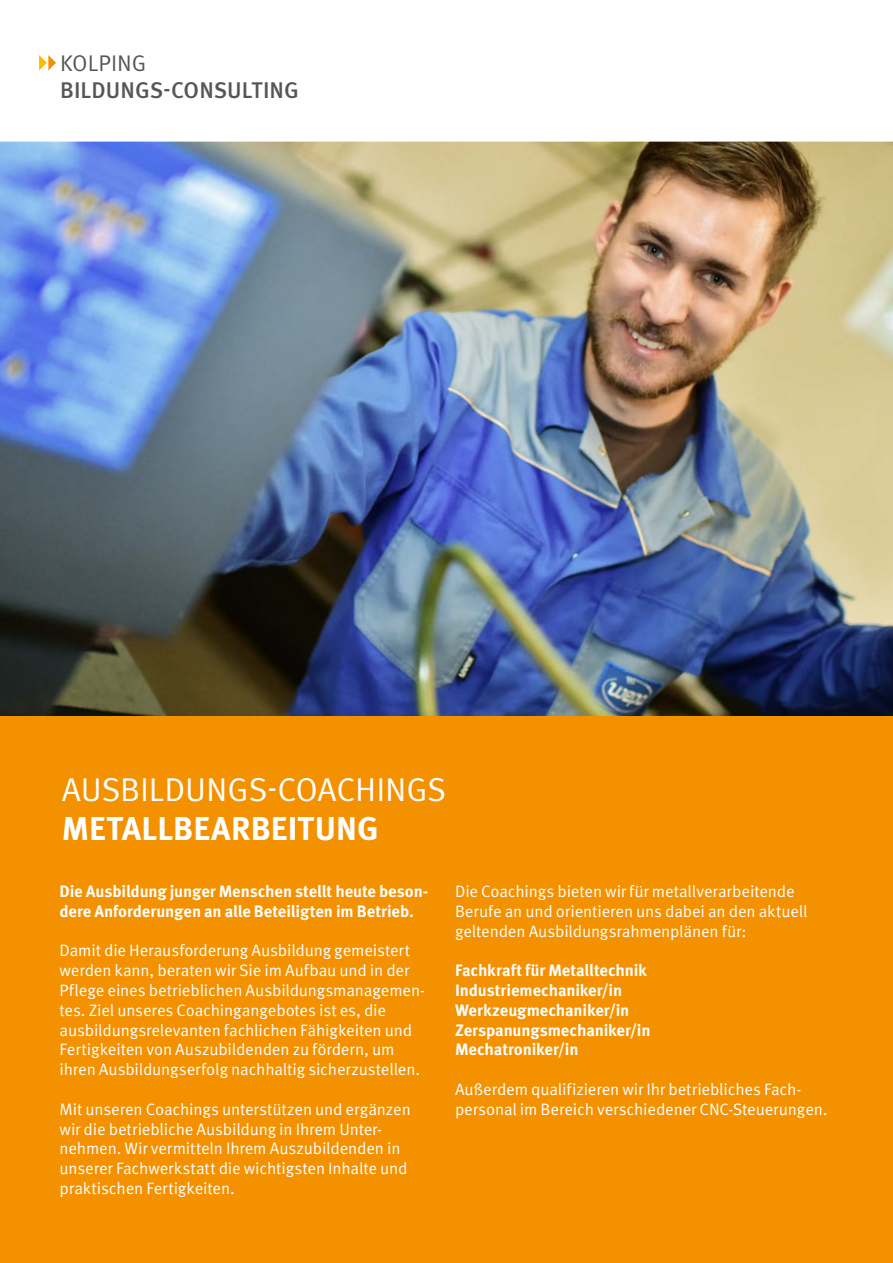
<style>
.page{position:relative;width:893px;height:1263px;background:#fff}
.page>*{position:absolute;margin:0;border:0;box-sizing:border-box;transform-origin:0 0}
.t1{font:33px "Meta Pro";letter-spacing:-.005em;color:#fff}
.t2{font:700 33px "Meta Pro";letter-spacing:.005em;color:#fff}
.t3{font:500 22.65px "Meta Pro";letter-spacing:.005em;color:#565656}
.t4{font:22.65px "Meta Pro";letter-spacing:.005em;color:#565656}
.t5{font:16.5px/19.8px "Meta Pro";letter-spacing:-.01em;color:#fff}
.t6{font:700 16.5px/19.8px "Meta Pro";letter-spacing:-.01em;color:#fff}
</style>
<div class="page">
<img style="left:0;top:142px;width:893px;height:574px">
<div style="left:0;top:716px;width:893px;height:547px;background:#f39100"></div>
<svg style="left:39px;top:55px;width:17px;height:15px"></svg>
<h2 class="t4" style="left:60px;top:49px;width:88px">KOLPING</h2>
<h2 class="t3" style="left:60px;top:76px;width:240px">BILDUNGS-CONSULTING</h2>
<h1 class="t1" style="left:62px;top:769px;width:386px">AUSBILDUNGS-COACHINGS</h1>
<h1 class="t2" style="left:62px;top:808px;width:318px">METALLBEARBEITUNG</h1>
<p class="t6" style="left:60px;top:881px;width:370px">Die Ausbildung junger Menschen stellt heute beson&shy;dere Anforderungen an alle Beteiligten im Betrieb.</p>
<p class="t5" style="left:60px;top:941px;width:367px">Damit die Herausforderung Ausbildung gemeistert werden kann, beraten wir Sie im Aufbau und in der Pflege eines betrieblichen Ausbildungsmanagemen&shy;tes. Ziel unseres Coachingangebotes ist es, die ausbildungsrelevanten fachlichen Fähigkeiten und Fertigkeiten von Auszubildenden zu fördern, um ihren Ausbildungserfolg nachhaltig sicherzustellen.</p>
<p class="t5" style="left:60px;top:1099px;width:353px">Mit unseren Coachings unterstützen und ergänzen wir die betriebliche Ausbildung in Ihrem Unter&shy;nehmen. Wir vermitteln Ihrem Auszubildenden in unserer Fachwerkstatt die wichtigsten Inhalte und praktischen Fertigkeiten.</p>
<p class="t5" style="left:455px;top:882px;width:354px">Die Coachings bieten wir für metallverarbeitende<br>Berufe an und orientieren uns dabei an den aktuell geltenden Ausbildungsrahmenplänen für:</p>
<p class="t6" style="left:455px;top:961px;width:197px">Fachkraft für Metalltechnik<br>Industriemechaniker/in<br>Werkzeugmechaniker/in<br>Zerspanungsmechaniker/in<br>Mechatroniker/in</p>
<p class="t5" style="left:455px;top:1080px;width:374px">Außerdem qualifizieren wir Ihr betriebliches Fach&shy;personal im Bereich verschiedener CNC-Steuerungen.</p>
</div>
